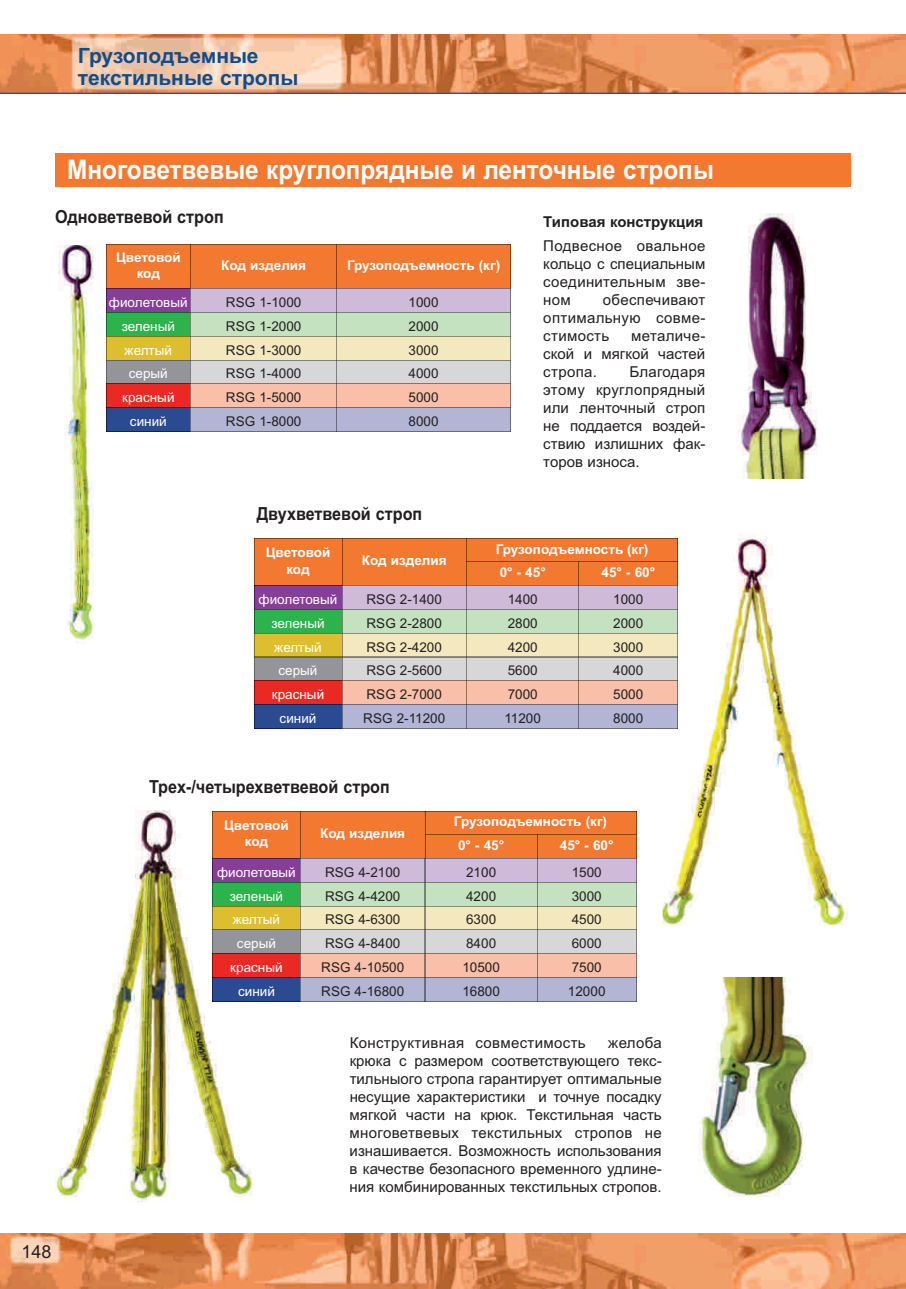
<style>
.page{position:relative;width:906px;height:1289px;background:#fff}
.page>*{position:absolute;margin:0;border:0;box-sizing:border-box;transform-origin:0 0}
.t1{font:700 27px "Arial";color:#fff;scale:.9 1}
.t2{font:700 21px/22.5px "Arial";color:#0f4d8e}
.t3{font:700 18px "Arial";color:#231f20;scale:.9 1}
.t4{font:18px "Arial";color:#231f20}
.t5{font:15px/18px "Arial";color:#231f20;text-align:justify}
.t6{font:15px "Arial";letter-spacing:.02em;color:#231f20}
.t7{font:700 15px "Arial";color:#231f20}
.t8{font:13.5px "Arial";color:#231f20}
.t9{font:700 13.5px/16.2px "Arial";color:#fff;text-align:center}
.t10{font:13.5px "Arial";color:#fff}
</style>
<div class="page">
<img style="left:0;top:34px;width:906px;height:59px">
<img style="left:0;top:1233px;width:906px;height:55px">
<div style="left:55px;top:153px;width:795px;height:34px;background:#f37930"></div>
<svg style="left:106px;top:245px;width:405px;height:187px;background:#cba68f"></svg>
<img style="left:59px;top:245px;width:35px;height:399px">
<img style="left:657px;top:533px;width:191px;height:393px">
<img style="left:55px;top:810px;width:198px;height:392px">
<svg style="left:254px;top:538px;width:424px;height:191px;background:#caa48d"></svg>
<div style="left:212px;top:811px;width:88px;height:47px;background:#f37930"></div>
<div style="left:212px;top:858px;width:88px;height:24px;background:#873e97"></div>
<div style="left:212px;top:882px;width:88px;height:24px;background:#2cb34b"></div>
<div style="left:212px;top:906px;width:88px;height:23px;background:#ddbe2e"></div>
<div style="left:212px;top:929px;width:88px;height:24px;background:#939598"></div>
<div style="left:212px;top:953px;width:88px;height:24px;background:#ea2924"></div>
<div style="left:212px;top:977px;width:88px;height:24px;background:#2a4b92"></div>
<hr style="left:212px;top:811px;width:1px;height:47px;background:#8e430e">
<hr style="left:212px;top:811px;width:88px;height:1px;background:#8e430e">
<hr style="left:212px;top:858px;width:88px;height:1px;background:#50165a">
<hr style="left:212px;top:882px;width:88px;height:1px;background:#056b29">
<hr style="left:212px;top:906px;width:88px;height:1px;background:#847313">
<hr style="left:212px;top:929px;width:88px;height:1px;background:#636366">
<hr style="left:212px;top:953px;width:88px;height:1px;background:#890c03">
<hr style="left:212px;top:977px;width:88px;height:1px;background:#102357">
<hr style="left:212px;top:1001px;width:88px;height:1px;background:#102357">
<svg style="left:212px;top:858px;width:1px;height:144px"></svg>
<svg style="left:300px;top:811px;width:337px;height:191px;background:#d8b39d"></svg>
<img style="left:738px;top:213px;width:80px;height:265px">
<img style="left:699px;top:977px;width:113px;height:220px">
<h2 class="t2" style="left:78px;top:44px;width:222px">Грузоподъемные текстильные стропы</h2>
<h1 class="t1" style="left:67px;top:154px;width:720px">многоветвевые круглопрядные и ленточные стропы</h1>
<p class="t3" style="left:55px;top:206px;width:189px">Одноветвевой строп</p>
<p class="t9" style="left:116px;top:249px;width:66px">Цветовой код</p>
<p class="t9" style="left:221px;top:257px;width:86px">код изделия</p>
<p class="t9" style="left:347px;top:257px;width:155px">Грузоподъемность (кг)</p>
<p class="t10" style="left:109px;top:294px;width:80px">фиолетовый</p>
<p class="t8" style="left:226px;top:294px;width:77px">RSG 1-1000</p>
<p class="t8" style="left:408px;top:294px;width:32px">1000</p>
<p class="t10" style="left:122px;top:318px;width:55px">зеленый</p>
<p class="t8" style="left:226px;top:318px;width:77px">RSG 1-2000</p>
<p class="t8" style="left:408px;top:318px;width:32px">2000</p>
<p class="t10" style="left:125px;top:342px;width:49px">желтый</p>
<p class="t8" style="left:226px;top:342px;width:77px">RSG 1-3000</p>
<p class="t8" style="left:408px;top:342px;width:32px">3000</p>
<p class="t10" style="left:129px;top:366px;width:41px">серый</p>
<p class="t8" style="left:226px;top:366px;width:77px">RSG 1-4000</p>
<p class="t8" style="left:408px;top:366px;width:32px">4000</p>
<p class="t10" style="left:122px;top:389px;width:54px">красный</p>
<p class="t8" style="left:226px;top:389px;width:77px">RSG 1-5000</p>
<p class="t8" style="left:408px;top:389px;width:32px">5000</p>
<p class="t10" style="left:130px;top:413px;width:38px">синий</p>
<p class="t8" style="left:226px;top:413px;width:77px">RSG 1-8000</p>
<p class="t8" style="left:408px;top:413px;width:32px">8000</p>
<p class="t3" style="left:257px;top:503px;width:186px">Двухветвевой строп</p>
<p class="t7" style="left:543px;top:213px;width:161px">типовая конструкция</p>
<p class="t5" style="left:543px;top:236px;width:163px">Подвесное овальное кольцо с специальным соединительным зве&shy;ном</p>
<p class="t5" style="left:543px;top:290px;width:163px;text-indent:60px">обеспечивают оптимальную совме&shy;стимость</p>
<p class="t5" style="left:543px;top:326px;width:163px;text-indent:88px">металиче&shy;ской и мягкой частей стропа.</p>
<p class="t5" style="left:543px;top:362px;width:163px;text-indent:86px">Благодаря этому круглопрядный или ленточный строп не поддается воздей&shy;ствию излишних фак&shy;торов износа.</p>
<p class="t9" style="left:266px;top:544px;width:66px">Цветовой код</p>
<p class="t9" style="left:362px;top:552px;width:86px">код изделия</p>
<p class="t9" style="left:496px;top:537px;width:154px;line-height:23.7px;text-align:left">Грузоподъемность (кг)<br>0° - 45°</p>
<p class="t9" style="left:601px;top:564px;width:55px">45° - 60°</p>
<p class="t10" style="left:259px;top:591px;width:80px">фиолетовый</p>
<p class="t8" style="left:366px;top:591px;width:77px">RSG 2-1400</p>
<p class="t8" style="left:508px;top:591px;width:32px">1400</p>
<p class="t8" style="left:613px;top:591px;width:32px">1000</p>
<p class="t10" style="left:271px;top:615px;width:55px">зеленый</p>
<p class="t8" style="left:366px;top:615px;width:77px">RSG 2-2800</p>
<p class="t8" style="left:508px;top:615px;width:32px">2800</p>
<p class="t8" style="left:613px;top:615px;width:32px">2000</p>
<p class="t10" style="left:274px;top:639px;width:49px">желтый</p>
<p class="t8" style="left:366px;top:639px;width:77px">RSG 2-4200</p>
<p class="t8" style="left:508px;top:639px;width:32px">4200</p>
<p class="t8" style="left:613px;top:639px;width:32px">3000</p>
<p class="t10" style="left:278px;top:662px;width:41px">серый</p>
<p class="t8" style="left:366px;top:662px;width:77px">RSG 2-5600</p>
<p class="t8" style="left:508px;top:662px;width:32px">5600</p>
<p class="t8" style="left:613px;top:662px;width:32px">4000</p>
<p class="t10" style="left:272px;top:686px;width:54px">красный</p>
<p class="t8" style="left:366px;top:686px;width:77px">RSG 2-7000</p>
<p class="t8" style="left:508px;top:686px;width:32px">7000</p>
<p class="t8" style="left:613px;top:686px;width:32px">5000</p>
<p class="t10" style="left:280px;top:710px;width:38px">синий</p>
<p class="t8" style="left:363px;top:710px;width:83px">RSG 2-11200</p>
<p class="t8" style="left:504px;top:710px;width:38px">11200</p>
<p class="t8" style="left:613px;top:710px;width:32px">8000</p>
<p class="t3" style="left:149px;top:776px;width:269px">трех-/четырехветвевой строп</p>
<p class="t9" style="left:224px;top:817px;width:66px">Цветовой код</p>
<p class="t9" style="left:320px;top:825px;width:86px">код изделия</p>
<p class="t9" style="left:458px;top:810px;width:150px;line-height:23.7px;text-align:left;text-indent:-4px">Грузоподъемность (кг)<br>0° - 45°</p>
<p class="t9" style="left:560px;top:837px;width:55px">45° - 60°</p>
<p class="t10" style="left:217px;top:864px;width:80px">фиолетовый</p>
<p class="t8" style="left:325px;top:864px;width:77px">RSG 4-2100</p>
<p class="t8" style="left:466px;top:864px;width:32px">2100</p>
<p class="t8" style="left:572px;top:864px;width:32px">1500</p>
<p class="t10" style="left:230px;top:888px;width:55px">зеленый</p>
<p class="t8" style="left:325px;top:888px;width:77px">RSG 4-4200</p>
<p class="t8" style="left:466px;top:888px;width:32px">4200</p>
<p class="t8" style="left:572px;top:888px;width:32px">3000</p>
<p class="t10" style="left:233px;top:911px;width:49px">желтый</p>
<p class="t8" style="left:325px;top:911px;width:77px">RSG 4-6300</p>
<p class="t8" style="left:466px;top:911px;width:32px">6300</p>
<p class="t8" style="left:572px;top:911px;width:32px">4500</p>
<p class="t10" style="left:237px;top:935px;width:41px">серый</p>
<p class="t8" style="left:325px;top:935px;width:77px">RSG 4-8400</p>
<p class="t8" style="left:466px;top:935px;width:32px">8400</p>
<p class="t8" style="left:572px;top:935px;width:32px">6000</p>
<p class="t10" style="left:230px;top:959px;width:54px">красный</p>
<p class="t8" style="left:321px;top:959px;width:84px">RSG 4-10500</p>
<p class="t8" style="left:462px;top:959px;width:39px">10500</p>
<p class="t8" style="left:572px;top:959px;width:32px">7500</p>
<p class="t10" style="left:238px;top:983px;width:38px">синий</p>
<p class="t8" style="left:321px;top:983px;width:84px">RSG 4-16800</p>
<p class="t8" style="left:462px;top:983px;width:39px">16800</p>
<p class="t8" style="left:568px;top:983px;width:39px">12000</p>
<p class="t4" style="left:21px;top:1240px;width:32px">148</p>
<p class="t5" style="left:350px;top:1033px;width:313px;text-indent:259px">желоба крюка с размером соответствующего текс&shy;тильныого стропа гарантирует оптимальные несущие характеристики и точнуе посадку мягкой части на крюк. Текстильная часть многоветвевых текстильных стропов не изнашивается. Возможность использования в качестве безопасного временного удлине&shy;ния комбинированных текстильных стропов.</p>
<p class="t6" style="left:350px;top:1033px;width:237px">Конструктивная совместимость</p>
</div>
